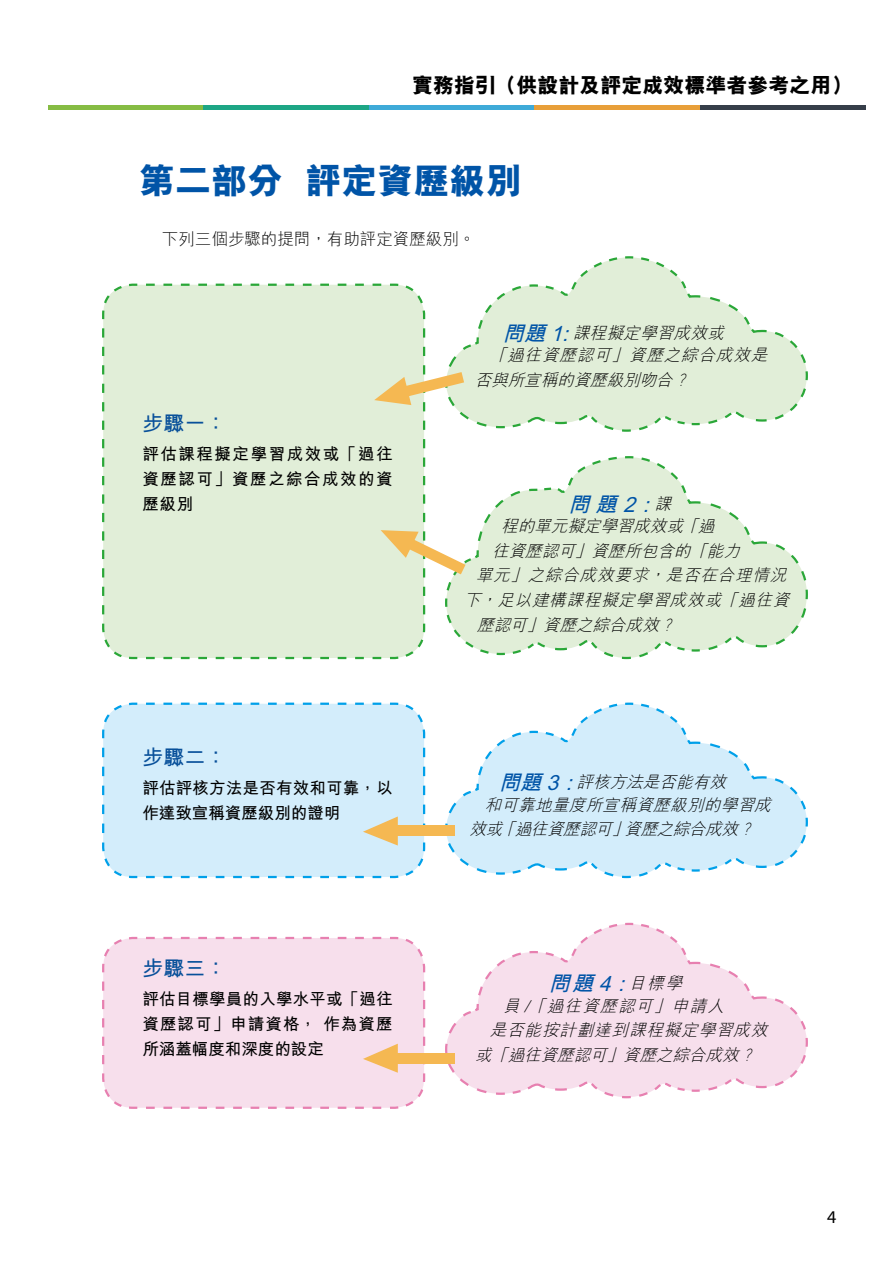
<style>
.page{position:relative;width:893px;height:1263px;background:#fff}
.page>*{position:absolute;margin:0;border:0;box-sizing:border-box;transform-origin:0 0}
.t1{font:800 36px "M Hei HK";color:#0054a7}
.t2{font:800 21px "M Hei HK";color:#000}
.t3{font:italic 700 21px "M Hei HK";color:#0054a7}
.t4{font:700 21px "M Hei HK";color:#08509a}
.t5{font:18px "Myriad Pro";color:#000}
.t6{font:italic 300 16.5px/22.4px "M Hei HK";color:#000}
.t7{font:700 16.5px/24.6px "M Hei HK";letter-spacing:.01em;color:#000;text-align:justify}
.t8{font:300 16.5px "M Hei HK";color:#000}
.s1{font-weight:700;font-size:21px;color:#0054a7}
.s2{font-weight:300;font-size:16.5px;color:#000}
</style>
<div class="page">
<hr style="left:48px;top:105px;width:156px;height:4px;background:#86bc44">
<hr style="left:203px;top:105px;width:166px;height:4px;background:#1da685">
<hr style="left:369px;top:105px;width:166px;height:4px;background:#3eaad8">
<hr style="left:535px;top:105px;width:165px;height:4px;background:#e89f39">
<hr style="left:700px;top:105px;width:166px;height:4px;background:#363e49">
<svg style="left:527px;top:256px;width:281px;height:176px"></svg>
<svg style="left:444px;top:702px;width:364px;height:177px"></svg>
<svg style="left:444px;top:922px;width:364px;height:177px"></svg>
<svg style="left:527px;top:456px;width:281px;height:204px"></svg>
<svg style="left:102px;top:283px;width:294px;height:377px;background:#dcecd5"></svg>
<div style="left:102px;top:702px;width:324px;height:177px;background:#d3edfb"></div>
<div style="left:102px;top:936px;width:324px;height:173px;background:#f7dfec"></div>
<div style="left:394px;top:826px;width:60px;height:10px;background:#f5b852"></div>
<svg style="left:363px;top:816px;width:35px;height:29px"></svg>
<div style="left:394px;top:1053px;width:60px;height:10px;background:#f5b852"></div>
<svg style="left:363px;top:1044px;width:35px;height:29px"></svg>
<svg style="left:142px;top:283px;width:385px;height:376px;background:#e3eed9"></svg>
<p class="t2" style="left:391px;top:75px;width:463px">　實務指引（供設計及評定成效標準者參考之用）</p>
<h1 class="t1" style="left:139px;top:163px;width:384px">第二部分 評定資歷級別</h1>
<p class="t8" style="left:162px;top:231px;width:315px">下列三個步驟的提問，有助評定資歷級別。</p>
<p class="t4" style="left:142px;top:408px;width:85px">步驟一：</p>
<p class="t7" style="left:142px;top:441px;width:252px">評估課程擬定學習成效或「過往資歷認可」資歷之綜合成效的資歷級別</p>
<p class="t4" style="left:142px;top:742px;width:85px">步驟二：</p>
<p class="t7" style="left:142px;top:774px;width:252px">評估評核方法是否有效和可靠，以作達致宣稱資歷級別的證明</p>
<p class="t4" style="left:142px;top:953px;width:85px">步驟三：</p>
<p class="t7" style="left:142px;top:985px;width:252px">評估目標學員的入學水平或「過往資歷認可」申請資格，作為資歷所涵蓋幅度和深度的設定</p>
<p class="t6" style="left:490px;top:321px;width:283px;text-indent:13px"><span class="s1">問題 1:</span>課程擬定學習成效或<br>「過往資歷認可」資歷之綜合成效是</p>
<p class="t6" style="left:475px;top:368px;width:220px">否與所宣稱的資歷級別吻合？</p>
<p class="t3" style="left:568px;top:489px;width:108px">問題2:<span class="s2">課</span></p>
<p class="t6" style="left:501px;top:515px;width:219px">程的單元擬定學習成效或「過</p>
<p class="t6" style="left:492px;top:539px;width:253px">往資歷認可」資歷所包含的「能力</p>
<p class="t6" style="left:476px;top:564px;width:316px">單元」之綜合成效要求，是否在合理情況</p>
<p class="t6" style="left:464px;top:588px;width:331px">下，足以建構課程擬定學習成效或「過往資</p>
<p class="t6" style="left:477px;top:613px;width:204px">歷認可」資歷之綜合成效？</p>
<p class="t6" style="left:484px;top:771px;width:292px;text-indent:15px"><span class="s1">問題 3 :</span>評核方法是否能有效<br>和可靠地量度所宣稱資歷級別的學習成</p>
<p class="t6" style="left:469px;top:818px;width:291px">效或「過往資歷認可」資歷之綜合成效？</p>
<p class="t3" style="left:549px;top:968px;width:139px">問題4 :<span class="s2">目標學</span></p>
<p class="t6" style="left:503px;top:994px;width:226px">員 /「過往資歷認可」申請人</p>
<p class="t6" style="left:490px;top:1019px;width:283px">是否能按計劃達到課程擬定學習成效</p>
<p class="t6" style="left:475px;top:1043px;width:286px">或「過往資歷認可」資歷之綜合成效？</p>
<p class="t5" style="left:827px;top:1205px;width:11px">4</p>
</div>
